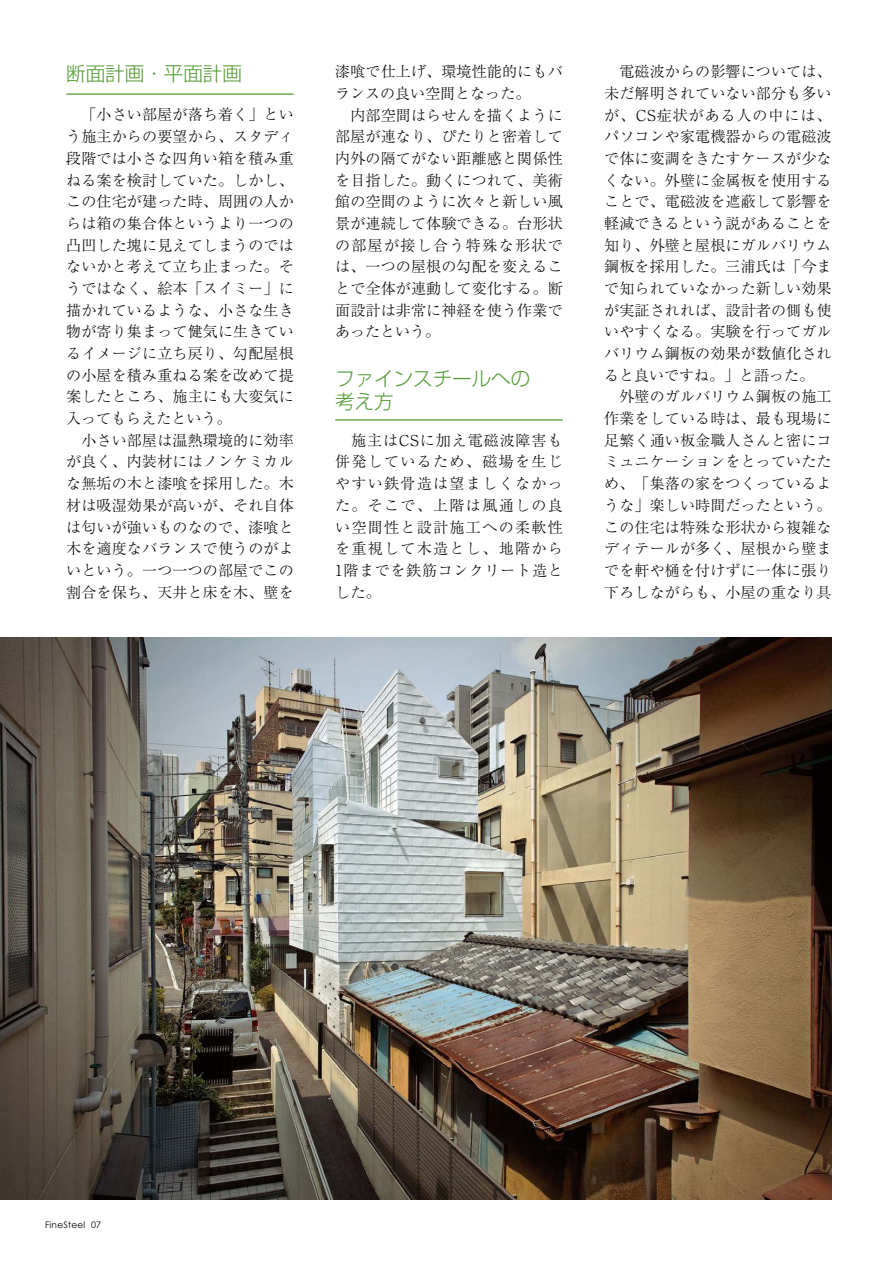
<style>
.page{position:relative;width:893px;height:1263px;background:#fff}
.page>*{position:absolute;margin:0;border:0;box-sizing:border-box;transform-origin:0 0}
.t1{font:19.5px/23.4px "Shin Go Pro Light 90 pv RKSJ H";color:#559b35}
.t2{font:15px/21.8px "Ryumin Pro Light 90 pv RKSJ H";letter-spacing:.01em;color:#000}
.t3{font:9px "Century Gothic";letter-spacing:.025em;color:#000}
</style>
<div class="page">
<hr style="left:66px;top:93px;width:228px;height:2px;background:#559b35">
<hr style="left:335px;top:419px;width:227px;height:2px;background:#559b35">
<img style="left:0;top:638px;width:831px;height:561px">
<h1 class="t1" style="left:66px;top:65px;width:177px">断面計画・平面計画</h1>
<p class="t2" style="left:66px;top:106px;width:229px">　「小さい部屋が落ち着く」という施主からの要望から、スタディ段階では小さな四角い箱を積み重ねる案を検討していた。しかし、この住宅が建った時、周囲の人からは箱の集合体というより一つの凸凹した塊に見えてしまうのではないかと考えて立ち止まった。そうではなく、絵本「スイミー」に描かれているような、小さな生き物が寄り集まって健気に生きているイメージに立ち戻り、勾配屋根の小屋を積み重ねる案を改めて提案したところ、施主にも大変気に入ってもらえたという。<br>　小さい部屋は温熱環境的に効率が良く、内装材にはノンケミカルな無垢の木と漆喰を採用した。木材は吸湿効果が高いが、それ自体は匂いが強いものなので、漆喰と木を適度なバランスで使うのがよいという。一つ一つの部屋でこの割合を保ち、天井と床を木、壁を</p>
<p class="t2" style="left:335px;top:63px;width:229px">漆喰で仕上げ、環境性能的にもバランスの良い空間となった。<br>　内部空間はらせんを描くように部屋が連なり、ぴたりと密着して内外の隔てがない距離感と関係性を目指した。動くにつれて、美術館の空間のように次々と新しい風景が連続して体験できる。台形状の部屋が接し合う特殊な形状では、一つの屋根の勾配を変えることで全体が連動して変化する。断面設計は非常に神経を使う作業であったという。</p>
<h1 class="t1" style="left:335px;top:370px;width:196px">ファインスチールへの考え方</h1>
<p class="t2" style="left:335px;top:431px;width:229px;text-align:justify">　施主はCSに加え電磁波障害も併発しているため、磁場を生じやすい鉄骨造は望ましくなかった。そこで、上階は風通しの良い空間性と設計施工への柔軟性を重視して木造とし、地階から1階までを鉄筋コンクリート造とした。</p>
<p class="t2" style="left:604px;top:63px;width:229px">　電磁波からの影響については、未だ解明されていない部分も多いが、CS症状がある人の中には、パソコンや家電機器からの電磁波で体に変調をきたすケースが少なくない。外壁に金属板を使用することで、電磁波を遮蔽して影響を軽減できるという説があることを知り、外壁と屋根にガルバリウム鋼板を採用した。三浦氏は「今まで知られていなかった新しい効果が実証されれば、設計者の側も使いやすくなる。実験を行ってガルバリウム鋼板の効果が数値化されると良いですね。」と語った。　外壁のガルバリウム鋼板の施工作業をしている時は、最も現場に足繁く通い板金職人さんと密にコミュニケーションをとっていたため、「集落の家をつくっているような」楽しい時間だったという。この住宅は特殊な形状から複雑なディテールが多く、屋根から壁までを軒や樋を付けずに一体に張り下ろしながらも、小屋の重なり具</p>
<p class="t3" style="left:45px;top:1218px;width:58px">FineSteel 07</p>
</div>
